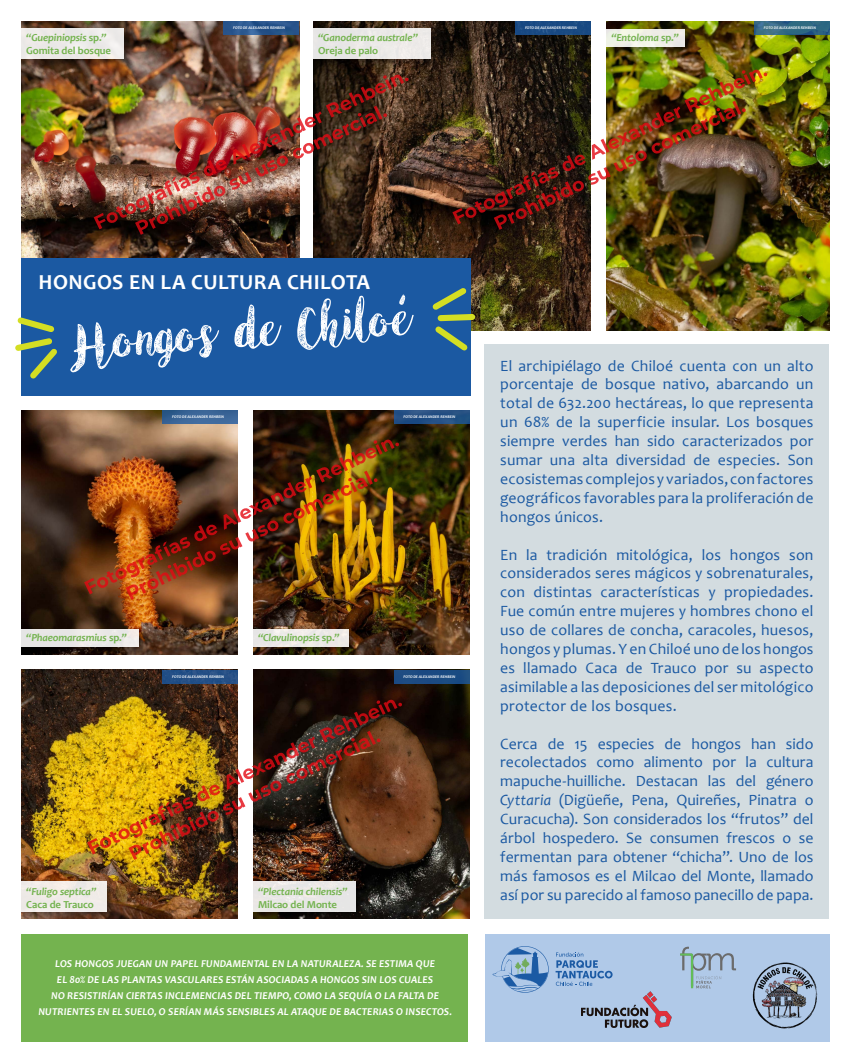
<style>
.page{position:relative;width:851px;height:1063px;background:#fff}
.page>*{position:absolute;margin:0;border:0;box-sizing:border-box;transform-origin:0 0}
.t1{font:54.25px "Angeline Vintage";color:#fff}
.t2{font:700 21.5px "Candara";letter-spacing:.02em;color:#fff}
.t3{font:15.75px/18.9px "Candara";letter-spacing:.01em;color:#1b59a2;text-align:justify}
.t4{font:italic 700 10.75px "Candara";letter-spacing:-.01em;color:#74b34f}
.t5{font:700 10.75px/12.9px "Candara";letter-spacing:-.01em;color:#74b34f}
.t6{font:italic 700 10.5px/16px "Candara";letter-spacing:.01em;color:#fff;text-align:center}
.t7{font:italic 700 4px "Candara";letter-spacing:.005em;color:#fff}
.s1{font-style:italic}
.s2{font-style:normal}
</style>
<div class="page">
<img style="left:21px;top:410px;width:216px;height:244px">
<img style="left:253px;top:410px;width:216px;height:244px">
<img style="left:21px;top:670px;width:216px;height:249px">
<img style="left:253px;top:670px;width:216px;height:249px">
<div style="left:20px;top:628px;width:127px;height:27px;background:#000;opacity:.5"></div>
<div style="left:21px;top:629px;width:117px;height:18px;background:#e8e6e5"></div>
<div style="left:20px;top:880px;width:96px;height:40px;background:#000;opacity:.5"></div>
<div style="left:21px;top:881px;width:86px;height:30px;background:#f0ebe7"></div>
<div style="left:252px;top:628px;width:105px;height:27px;background:#000;opacity:.5"></div>
<div style="left:253px;top:629px;width:95px;height:18px;background:#ece8e6"></div>
<div style="left:252px;top:880px;width:112px;height:40px;background:#000;opacity:.5"></div>
<div style="left:253px;top:881px;width:102px;height:30px;background:#e8e6e5"></div>
<img style="left:313px;top:21px;width:277px;height:310px">
<img style="left:606px;top:21px;width:223px;height:310px">
<img style="left:21px;top:21px;width:278px;height:237px">
<div style="left:20px;top:27px;width:113px;height:41px;background:#000;opacity:.5"></div>
<div style="left:21px;top:29px;width:103px;height:30px;background:#eceae8"></div>
<div style="left:312px;top:27px;width:127px;height:41px;background:#000;opacity:.5"></div>
<div style="left:313px;top:29px;width:117px;height:30px;background:#eae8e6"></div>
<div style="left:605px;top:27px;width:88px;height:28px;background:#000;opacity:.5"></div>
<div style="left:606px;top:29px;width:79px;height:18px;background:#eeefe5"></div>
<div style="left:21px;top:258px;width:449px;height:138px;background:#1b59a2"></div>
<div style="left:485px;top:345px;width:343px;height:574px;background:#d3dce0"></div>
<div style="left:21px;top:934px;width:447px;height:108px;background:#74b34f"></div>
<div style="left:485px;top:934px;width:344px;height:108px;background:#b0c9e8"></div>
<img style="left:581px;top:992px;width:90px;height:35px">
<img style="left:752px;top:962px;width:66px;height:67px">
<svg style="left:680px;top:947px;width:56px;height:41px"></svg>
<svg style="left:224px;top:21px;width:75px;height:14px"></svg>
<div style="left:515px;top:21px;width:75px;height:14px;background:#194a83"></div>
<svg style="left:754px;top:21px;width:75px;height:14px"></svg>
<svg style="left:163px;top:410px;width:75px;height:14px"></svg>
<div style="left:163px;top:670px;width:75px;height:13px;background:#244f86"></div>
<div style="left:394px;top:410px;width:75px;height:14px;background:#234f82"></div>
<div style="left:394px;top:670px;width:75px;height:13px;background:#1b4b82"></div>
<svg style="left:15px;top:317px;width:42px;height:62px"></svg>
<svg style="left:432px;top:283px;width:46px;height:73px"></svg>
<svg style="left:399px;top:294px;width:6px;height:11px"></svg>
<svg style="left:555px;top:952px;width:57px;height:34px"></svg>
<svg style="left:492px;top:946px;width:56px;height:47px"></svg>
<img style="left:94px;top:75px;width:314px;height:160px">
<img style="left:452px;top:70px;width:315px;height:160px">
<img style="left:84px;top:440px;width:315px;height:160px">
<img style="left:87px;top:700px;width:315px;height:160px">
<p class="t5" style="left:26px;top:31px;width:86px"><span class="s1">“Guepiniopsis</span> sp.<span class="s1">”<br></span>Gomita del bosque</p>
<p class="t7" style="left:233px;top:25px;width:53px">FOTO DE ALEXANDER REHBEIN</p>
<p class="t7" style="left:525px;top:25px;width:53px">FOTO DE ALEXANDER REHBEIN</p>
<p class="t7" style="left:763px;top:25px;width:53px">FOTO DE ALEXANDER REHBEIN</p>
<p class="t4" style="left:318px;top:31px;width:102px">“Ganoderma australe”</p>
<p class="t5" style="left:318px;top:44px;width:62px">Oreja de palo</p>
<p class="t4" style="left:611px;top:31px;width:69px">“Entoloma <span class="s2">sp.</span>”</p>
<h2 class="t2" style="left:39px;top:268px;width:333px">HONGOS EN LA CULTURA CHILOTA</h2>
<h1 class="t1" style="left:65px;top:308px;width:343px;rotate:-4deg">Hongos de Chiloe</h1>
<p class="t7" style="left:172px;top:414px;width:53px">FOTO DE ALEXANDER REHBEIN</p>
<p class="t7" style="left:403px;top:414px;width:53px">FOTO DE ALEXANDER REHBEIN</p>
<p class="t4" style="left:26px;top:630px;width:102px">“Phaeomarasmius <span class="s2">sp.</span>”</p>
<p class="t7" style="left:172px;top:674px;width:53px">FOTO DE ALEXANDER REHBEIN</p>
<p class="t4" style="left:258px;top:630px;width:83px">“Clavulinopsis <span class="s2">sp.</span>”</p>
<p class="t7" style="left:403px;top:674px;width:53px">FOTO DE ALEXANDER REHBEIN</p>
<p class="t4" style="left:26px;top:884px;width:72px">“Fuligo septica”</p>
<p class="t5" style="left:26px;top:897px;width:69px">Caca de Trauco</p>
<p class="t4" style="left:258px;top:884px;width:91px">“Plectania chilensis”</p>
<p class="t5" style="left:258px;top:897px;width:80px">Milcao del Monte</p>
<p class="t6" style="left:38px;top:956px;width:415px">LOS HONGOS JUEGAN UN PAPEL FUNDAMENTAL EN LA NATURALEZA. SE ESTIMA QUE<br>EL 80% DE LAS PLANTAS VASCULARES ESTÁN ASOCIADAS A HONGOS SIN LOS CUALES<br>NO RESISTIRÍAN CIERTAS INCLEMENCIAS DEL TIEMPO, COMO LA SEQUÍA O LA FALTA DE NUTRIENTES EN EL SUELO, O SERÍAN MÁS SENSIBLES AL ATAQUE DE BACTERIAS O INSECTOS.</p>
<p class="t3" style="left:500px;top:356px;width:314px">El archipiélago de Chiloé cuenta con un alto porcentaje de bosque nativo, abarcando un total de 632.200 hectáreas, lo que representa un 68% de la superficie insular. Los bosques siempre verdes han sido caracterizados por sumar una alta diversidad de especies. Son ecosistemas complejos y variados, con factores geográficos favorables para la proliferación de hongos únicos.</p>
<p class="t3" style="left:500px;top:545px;width:315px">En la tradición mitológica, los hongos son considerados seres mágicos y sobrenaturales, con distintas características y propiedades.<br>Fue común entre mujeres y hombres chono el uso de collares de concha, caracoles, huesos, hongos y plumas. Y en Chiloé uno de los hongos es llamado Caca de Trauco por su aspecto asimilable a las deposiciones del ser mitológico protector de los bosques.</p>
<p class="t3" style="left:500px;top:734px;width:315px">Cerca de 15 especies de hongos han sido recolectados como alimento por la cultura mapuche-huilliche. Destacan las del género <span class="s1">Cyttaria</span> (Digüeñe, Pena, Quireñes, Pinatra o Curacucha). Son considerados los “frutos” del árbol hospedero. Se consumen frescos o se fermentan para obtener “chicha”. Uno de los más famosos es el Milcao del Monte, llamado así por su parecido al famoso panecillo de papa.</p>
</div>
